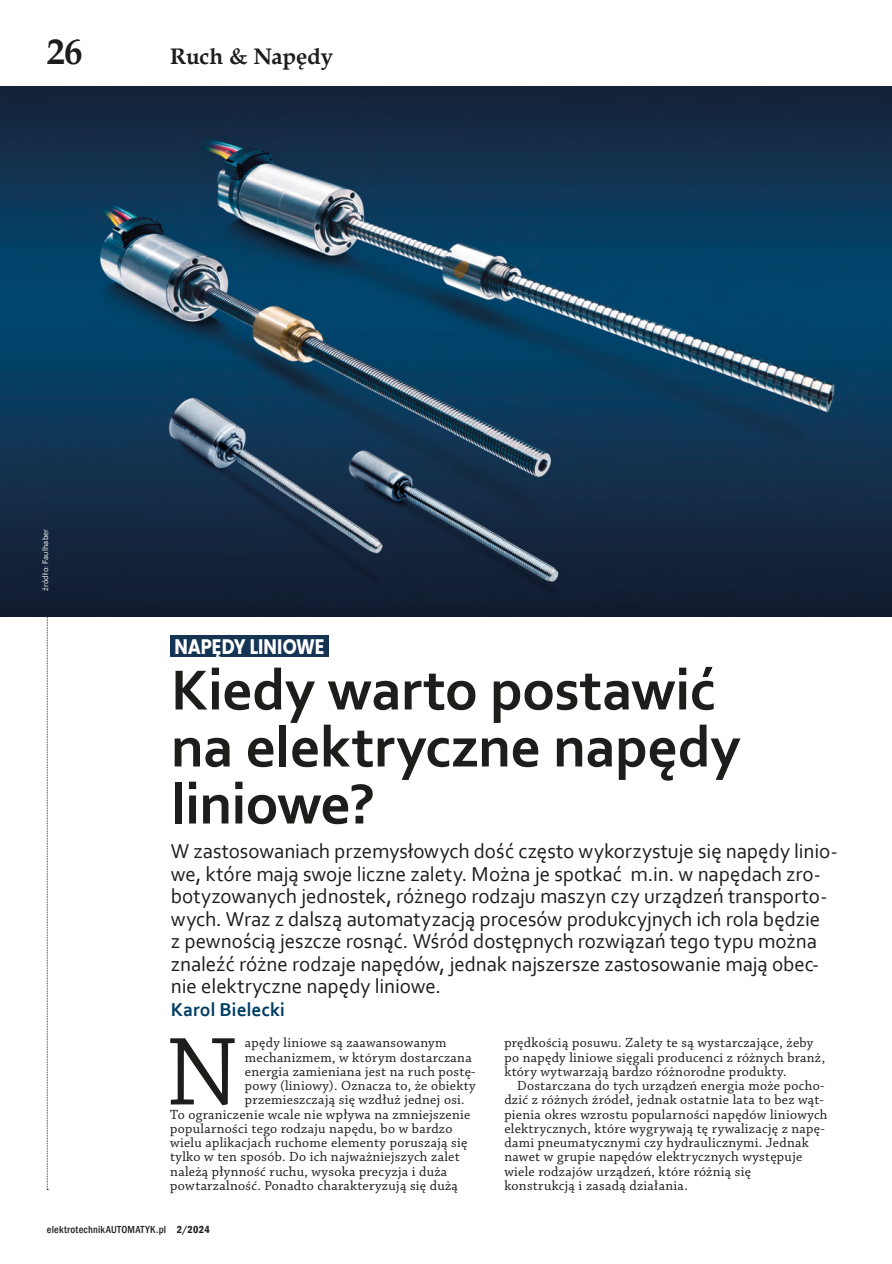
<style>
.page{position:relative;width:892px;height:1264px;background:#fff}
.page>*{position:absolute;margin:0;border:0;box-sizing:border-box;transform-origin:0 0}
.t1{font:101.7px "Chaparral Pro";color:#1d1d1b}
.t2{font:700 59.1px/57px "Corbel";letter-spacing:-.01em;color:#1d1d1b}
.t3{font:700 36px "Book Antiqua";color:#1d1d1b}
.t4{font:700 22.5px "Book Antiqua";letter-spacing:-.01em;color:#1d1d1b}
.t5{font:21px/22.5px "Corbel";letter-spacing:-.005em;color:#1d1d1b}
.t6{font:700 21px "Poppins";letter-spacing:-.005em;color:#fff;scale:.85 1}
.t7{font:700 19.5px "Corbel";color:#013d62}
.t8{font:13.95px "Chaparral Pro";letter-spacing:.02em;color:#1d1d1b}
.t9{font:500 condensed 10.5px "Franklin Gothic";letter-spacing:.025em;color:#1d1d1b}
.t10{font:8.25px "Corbel";letter-spacing:.02em;color:#fff}
.s1{font-weight:600}
</style>
<div class="page">
<div style="left:170px;top:635px;width:159px;height:22px;background:#153353"></div>
<img style="left:0;top:87px;width:891px;height:529px">
<p class="t3" style="left:47px;top:27px;width:37px">26</p>
<p class="t4" style="left:170px;top:41px;width:164px">Ruch &amp; Napędy</p>
<p class="t10" style="left:40px;top:591px;width:64px;rotate:-90deg">źródło: Faulhaber</p>
<p class="t6" style="left:174px;top:634px;width:178px">NAPĘDY LINIOWE</p>
<p class="t2" style="left:171px;top:660px;width:571px">Kiedy warto postawić na elektryczne napędy liniowe?</p>
<p class="t5" style="left:171px;top:839px;width:668px">W zastosowaniach przemysłowych dość często wykorzystuje się napędy linio&shy;we, które mają swoje liczne zalety. Można je spotkać m.in. w napędach zro&shy;botyzowanych jednostek, różnego rodzaju maszyn czy urządzeń transporto&shy;wych. Wraz z dalszą automatyzacją procesów produkcyjnych ich rola będzie<br>z pewnością jeszcze rosnąć. Wśród dostępnych rozwiązań tego typu można znaleźć różne rodzaje napędów, jednak najszersze zastosowanie mają obec&shy;nie elektryczne napędy liniowe.</p>
<p class="t7" style="left:171px;top:997px;width:116px">Karol Bielecki</p>
<p class="t8" style="left:504px;top:1035px;width:310px">prędkością posuwu. Zalety te są wystarczające, żeby</p>
<p class="t8" style="left:504px;top:1049px;width:322px">po napędy liniowe sięgali producenci z różnych branż,</p>
<p class="t8" style="left:504px;top:1063px;width:284px">który wytwarzają bardzo różnorodne produkty.</p>
<p class="t8" style="left:517px;top:1078px;width:309px">Dostarczana do tych urządzeń energia może pocho-</p>
<p class="t8" style="left:504px;top:1092px;width:321px">dzić z różnych źródeł, jednak ostatnie lata to bez wąt-</p>
<p class="t8" style="left:504px;top:1106px;width:324px">pienia okres wzrostu popularności napędów liniowych</p>
<p class="t8" style="left:504px;top:1120px;width:322px">elektrycznych, które wygrywają tę rywalizację z napę-</p>
<p class="t8" style="left:504px;top:1135px;width:306px">dami pneumatycznymi czy hydraulicznymi. Jednak</p>
<p class="t8" style="left:504px;top:1149px;width:299px">nawet w grupie napędów elektrycznych występuje</p>
<p class="t8" style="left:504px;top:1163px;width:248px">wiele rodzajów urządzeń, które różnią się</p>
<p class="t8" style="left:504px;top:1177px;width:185px">konstrukcją i zasadą działania.</p>
<p class="t1" style="left:166px;top:1015px;width:74px">N</p>
<p class="t8" style="left:245px;top:1035px;width:203px">apędy liniowe są zaawansowanym</p>
<p class="t8" style="left:245px;top:1049px;width:228px">mechanizmem, w którym dostarczana</p>
<p class="t8" style="left:245px;top:1063px;width:232px">energia zamieniana jest na ruch postę-</p>
<p class="t8" style="left:245px;top:1078px;width:232px">powy (liniowy). Oznacza to, że obiekty</p>
<p class="t8" style="left:245px;top:1092px;width:221px">przemieszczają się wzdłuż jednej osi.</p>
<p class="t8" style="left:170px;top:1106px;width:301px">To ograniczenie wcale nie wpływa na zmniejszenie</p>
<p class="t8" style="left:170px;top:1120px;width:283px">popularności tego rodzaju napędu, bo w bardzo</p>
<p class="t8" style="left:170px;top:1135px;width:298px">wielu aplikacjach ruchome elementy poruszają się</p>
<p class="t8" style="left:170px;top:1149px;width:291px">tylko w ten sposób. Do ich najważniejszych zalet</p>
<p class="t8" style="left:170px;top:1163px;width:278px">należą płynność ruchu, wysoka precyzja i duża</p>
<p class="t8" style="left:170px;top:1177px;width:289px">powtarzalność. Ponadto charakteryzują się dużą</p>
<p class="t9" style="left:47px;top:1222px;width:164px">elektrotechnikAUTOMATYK.pl <span class="s1">2/2024</span></p>
</div>
